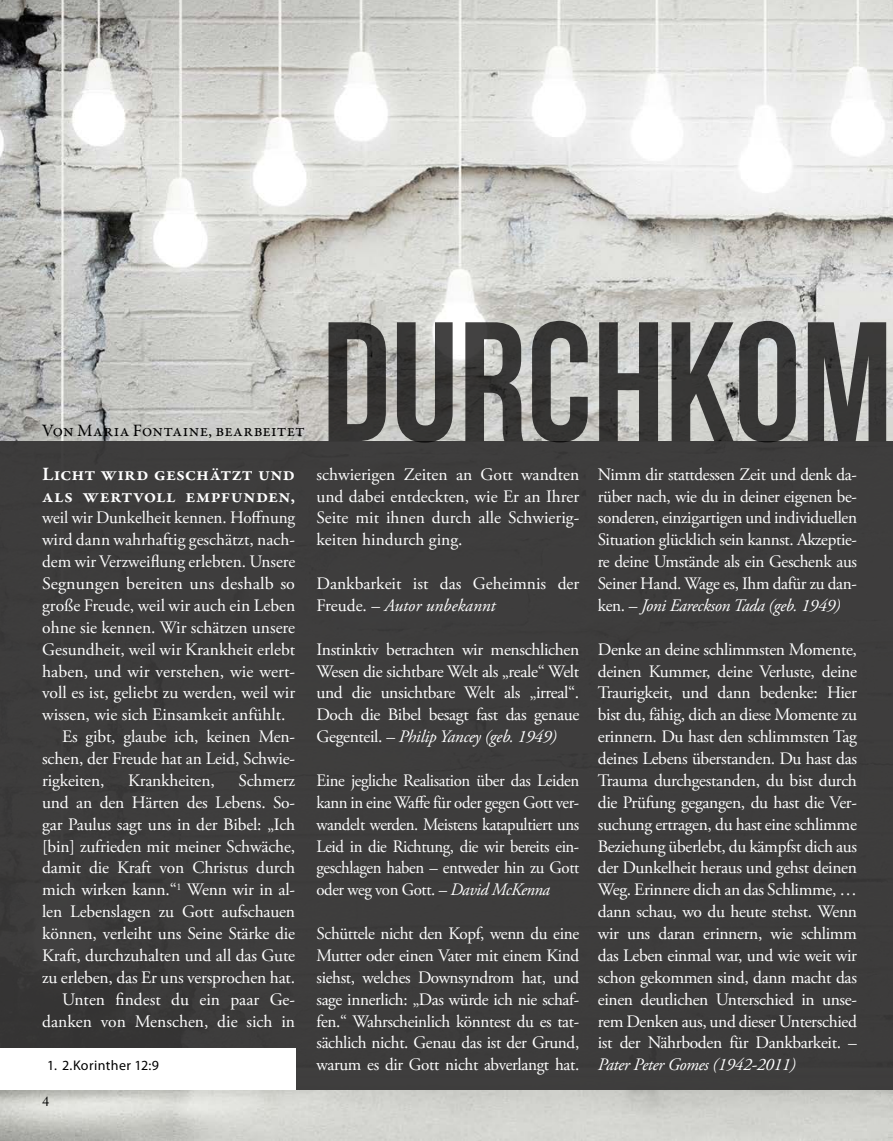
<style>
.page{position:relative;width:893px;height:1141px;background:#fff}
.page>*{position:absolute;margin:0;border:0;box-sizing:border-box;transform-origin:0 0}
.t1{font:169.75px "Bebas Neue";color:#373636}
.t2{font:600 19.25px/21.9px "Garamond Premr Pro";letter-spacing:.01em;color:#fff}
.t3{font:17.5px/21.9px "Adobe Garamond Pro";letter-spacing:-.01em;color:#fff;text-align:justify}
.t4{font:17.5px/21.9px "Adobe Garamond Pro";letter-spacing:-.01em;color:#fff;text-align:justify;scale:.96 1}
.t5{font:17.5px "Garamond Premr Pro";letter-spacing:.015em;color:#000}
.t6{font:italic 17.5px "Adobe Garamond Pro";letter-spacing:-.02em;color:#fff}
.t7{font:14px "Myriad Pro";letter-spacing:.025em;color:#000}
.t8{font:14px "Adobe Caslon Pro";color:#000}
.s1{font-style:italic}
</style>
<div class="page">
<img style="left:0;top:0;width:893px;height:1141px">
<div style="left:836px;top:1114px;width:57px;height:27px;background:#d4d5d0"></div>
<div style="left:0;top:441px;width:893px;height:649px;background:#3e3d3d"></div>
<div style="left:0;top:1048px;width:295px;height:42px;background:#fff"></div>
<p class="t5" style="left:42px;top:420px;width:264px">Von Maria Fontaine, bearbeitet</p>
<h1 class="t1" style="left:322px;top:289px;width:573px">DURCHKOM</h1>
<p class="t3" style="left:316px;top:464px;width:264px">schwierigen Zeiten an Gott wandten und dabei entdeckten, wie Er an Ihrer Seite mit ihnen durch alle Schwierig&shy;keiten hindurch ging.</p>
<p class="t3" style="left:316px;top:573px;width:264px">Dankbarkeit ist das Geheimnis der<br>Freude. – <span class="s1">Autor unbekannt</span></p>
<p class="t3" style="left:316px;top:639px;width:264px">Instinktiv betrachten wir menschlichen Wesen die sichtbare Welt als „reale“ Welt und die unsichtbare Welt als „irreal“.<br>Doch die Bibel besagt fast das genaue Gegenteil. – <span class="s1">Philip Yancey (geb. 1949)</span></p>
<p class="t4" style="left:316px;top:770px;width:275px">Eine jegliche Realisation über das Leiden kann in eine Waffe für oder gegen Gott ver&shy;wandelt werden. Meistens katapultiert uns Leid in die Richtung, die wir bereits ein&shy;geschlagen haben – entweder hin zu Gott oder weg von Gott. – <span class="s1">David McKenna</span></p>
<p class="t3" style="left:316px;top:923px;width:264px">Schüttele nicht den Kopf, wenn du eine Mutter oder einen Vater mit einem Kind siehst, welches Downsyndrom hat, und sage innerlich: „Das würde ich nie schaf&shy;fen.“ Wahrscheinlich könntest du es tat&shy;sächlich nicht. Genau das ist der Grund, warum es dir Gott nicht abverlangt hat.</p>
<p class="t3" style="left:598px;top:464px;width:261px">Nimm dir stattdessen Zeit und denk da&shy;rüber nach, wie du in deiner eigenen be&shy;sonderen, einzigartigen und individuellen Situation glücklich sein kannst. Akzeptie&shy;re deine Umstände als ein Geschenk aus Seiner Hand. Wage es, Ihm dafür zu dan&shy;ken. – <span class="s1">Joni Eareckson Tada (geb. 1949)</span></p>
<p class="t3" style="left:598px;top:639px;width:261px">Denke an deine schlimmsten Momente, deinen Kummer, deine Verluste, deine Traurigkeit, und dann bedenke: Hier bist du, fähig, dich an diese Momente zu erinnern. Du hast den schlimmsten Tag deines Lebens überstanden. Du hast das Trauma durchgestanden, du bist durch die Prüfung gegangen, du hast die Ver&shy;suchung ertragen, du hast eine schlimme Beziehung überlebt, du kämpfst dich aus der Dunkelheit heraus und gehst deinen Weg. Erinnere dich an das Schlimme, … dann schau, wo du heute stehst. Wenn wir uns daran erinnern, wie schlimm das Leben einmal war, und wie weit wir schon gekommen sind, dann macht das einen deutlichen Unterschied in unse&shy;rem Denken aus, und dieser Unterschied ist der Nährboden für Dankbarkeit. –</p>
<p class="t2" style="left:42px;top:463px;width:255px">Licht wird geschätzt und als wertvoll empfunden,</p>
<p class="t3" style="left:42px;top:508px;width:255px">weil wir Dunkelheit kennen. Hoffnung</p>
<p class="t3" style="left:42px;top:529px;width:254px">wird dann wahrhaftig geschätzt, nach-</p>
<p class="t3" style="left:42px;top:551px;width:255px">dem wir Verzweiflung erlebten. Unsere</p>
<p class="t3" style="left:42px;top:573px;width:254px">Segnungen bereiten uns deshalb so</p>
<p class="t3" style="left:42px;top:595px;width:255px">große Freude, weil wir auch ein Leben</p>
<p class="t3" style="left:42px;top:617px;width:254px">ohne sie kennen. Wir schätzen unsere</p>
<p class="t3" style="left:42px;top:639px;width:254px">Gesundheit, weil wir Krankheit erlebt</p>
<p class="t3" style="left:42px;top:661px;width:254px">haben, und wir verstehen, wie wert-</p>
<p class="t3" style="left:42px;top:683px;width:254px">voll es ist, geliebt zu werden, weil wir</p>
<p class="t3" style="left:42px;top:704px;width:245px">wissen, wie sich Einsamkeit anfühlt.</p>
<p class="t3" style="left:62px;top:726px;width:235px">Es gibt, glaube ich, keinen Men-</p>
<p class="t3" style="left:42px;top:748px;width:254px">schen, der Freude hat an Leid, Schwie-</p>
<p class="t3" style="left:42px;top:770px;width:64px">rigkeiten,</p>
<p class="t3" style="left:128px;top:770px;width:88px">Krankheiten,</p>
<p class="t3" style="left:42px;top:770px;width:255px;text-align:right">Schmerz<br>und an den Härten des Lebens. So&shy;gar Paulus sagt uns in der Bibel: „Ich [bin] zufrieden mit meiner Schwäche, damit die Kraft von Christus durch mich wirken kann.“<sup>1</sup> Wenn wir in al&shy;len Lebenslagen zu Gott aufschauen können, verleiht uns Seine Stärke die<br>Kraft, durchzuhalten und all das Gute zu erleben, das Er uns versprochen hat.<br>Unten findest du ein paar Ge&shy;danken von Menschen, die sich in</p>
<p class="t7" style="left:47px;top:1057px;width:113px">1. 2.Korinther 12:9</p>
<p class="t6" style="left:598px;top:1054px;width:200px">Pater Peter Gomes (1942-2011)</p>
<p class="t8" style="left:42px;top:1093px;width:8px">4</p>
</div>
